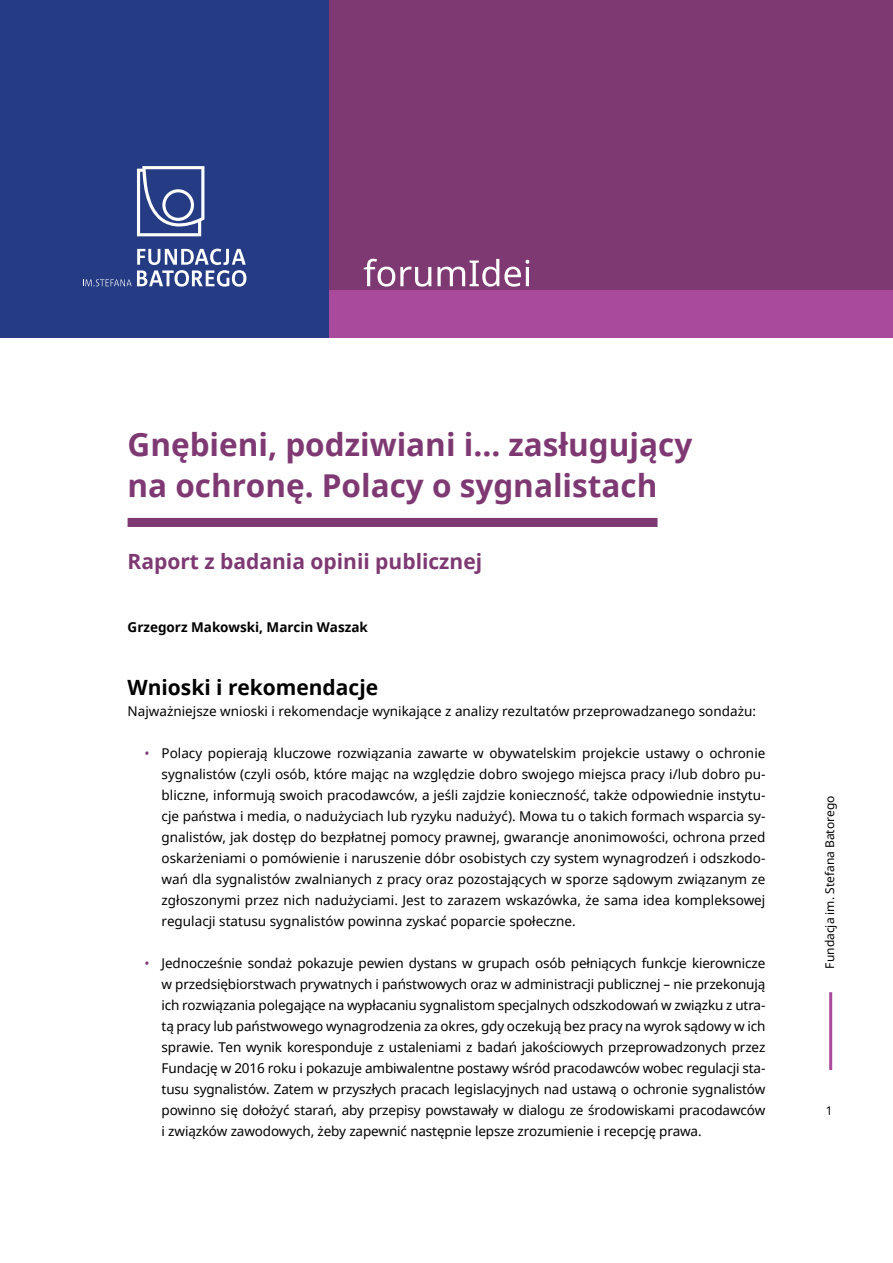
<style>
.page{position:relative;width:893px;height:1263px;background:#fff}
.page>*{position:absolute;margin:0;border:0;box-sizing:border-box;transform-origin:0 0}
.t1{font:700 31.5px/40.5px "Noto Sans";color:#7e3973}
.t2{font:700 21px "Noto Sans";color:#7e3973}
.t3{font:700 21px "Noto Sans";color:#000}
.t4{font:13.5px/21px "Noto Sans";color:#000;text-align:justify}
.t5{font:700 13.5px "Noto Sans";color:#000}
.t6{font:12px "Noto Sans";color:#000}
.s1{color:#7e3973}
</style>
<div class="page">
<hr style="left:829px;top:992px;width:3px;height:78px;background:#a94a9c">
<div style="left:0;top:195px;width:893px;height:143px;background:#a94a9c"></div>
<div style="left:0;top:0;width:893px;height:289px;background:#7e3973"></div>
<div style="left:128px;top:518px;width:529px;height:9px;background:#7e3973"></div>
<div style="left:0;top:0;width:328px;height:338px;background:#253b83"></div>
<svg style="left:83px;top:249px;width:163px;height:38px"></svg>
<svg style="left:137px;top:166px;width:67px;height:70px"></svg>
<svg style="left:364px;top:259px;width:165px;height:28px"></svg>
<h1 class="t1" style="left:128px;top:424px;width:566px">Gnębieni, podziwiani i... zasługujący na ochronę. Polacy o sygnalistach</h1>
<h2 class="t2" style="left:128px;top:546px;width:356px">Raport z badania opinii publicznej</h2>
<p class="t5" style="left:128px;top:617px;width:242px">Grzegorz Makowski, Marcin Waszak</p>
<h2 class="t3" style="left:128px;top:672px;width:252px">Wnioski i rekomendacje</h2>
<p class="t4" style="left:128px;top:700px;width:630px">Najważniejsze wnioski i rekomendacje wynikające z analizy rezultatów przeprowadzanego sondażu:</p>
<p class="t4" style="left:162px;top:742px;width:605px;text-indent:-17px"><span class="s1">•</span> Polacy popierają kluczowe rozwiązania zawarte w obywatelskim projekcie ustawy o ochronie sygnalistów (czyli osób, które mając na względzie dobro swojego miejsca pracy i/lub dobro pu&shy;bliczne, informują swoich pracodawców, a jeśli zajdzie konieczność, także odpowiednie instytu&shy;cje państwa i media, o nadużyciach lub ryzyku nadużyć). Mowa tu o takich formach wsparcia sy&shy;gnalistów, jak dostęp do bezpłatnej pomocy prawnej, gwarancje anonimowości, ochrona przed oskarżeniami o pomówienie i naruszenie dóbr osobistych czy system wynagrodzeń i odszkodo&shy;wań dla sygnalistów zwalnianych z pracy oraz pozostających w sporze sądowym związanym ze zgłoszonymi przez nich nadużyciami. Jest to zarazem wskazówka, że sama idea kompleksowej regulacji statusu sygnalistów powinna zyskać poparcie społeczne.</p>
<p class="t4" style="left:162px;top:952px;width:605px;text-indent:-17px"><span class="s1">•</span> Jednocześnie sondaż pokazuje pewien dystans w grupach osób pełniących funkcje kierownicze w przedsiębiorstwach prywatnych i państwowych oraz w administracji publicznej – nie przekonują ich rozwiązania polegające na wypłacaniu sygnalistom specjalnych odszkodowań w związku z utra&shy;tą pracy lub państwowego wynagrodzenia za okres, gdy oczekują bez pracy na wyrok sądowy w ich sprawie. Ten wynik koresponduje z ustaleniami z badań jakościowych przeprowadzonych przez Fundację w 2016 roku i pokazuje ambiwalentne postawy wśród pracodawców wobec regulacji sta&shy;tusu sygnalistów. Zatem w przyszłych pracach legislacyjnych nad ustawą o ochronie sygnalistów powinno się dołożyć starań, aby przepisy powstawały w dialogu ze środowiskami pracodawców i związków zawodowych, żeby zapewnić następnie lepsze zrozumienie i recepcję prawa.</p>
<p class="t6" style="left:821px;top:968px;width:174px;rotate:-90deg">Fundacja im. Stefana Batorego</p>
<p class="t6" style="left:826px;top:1102px;width:8px">1</p>
</div>
